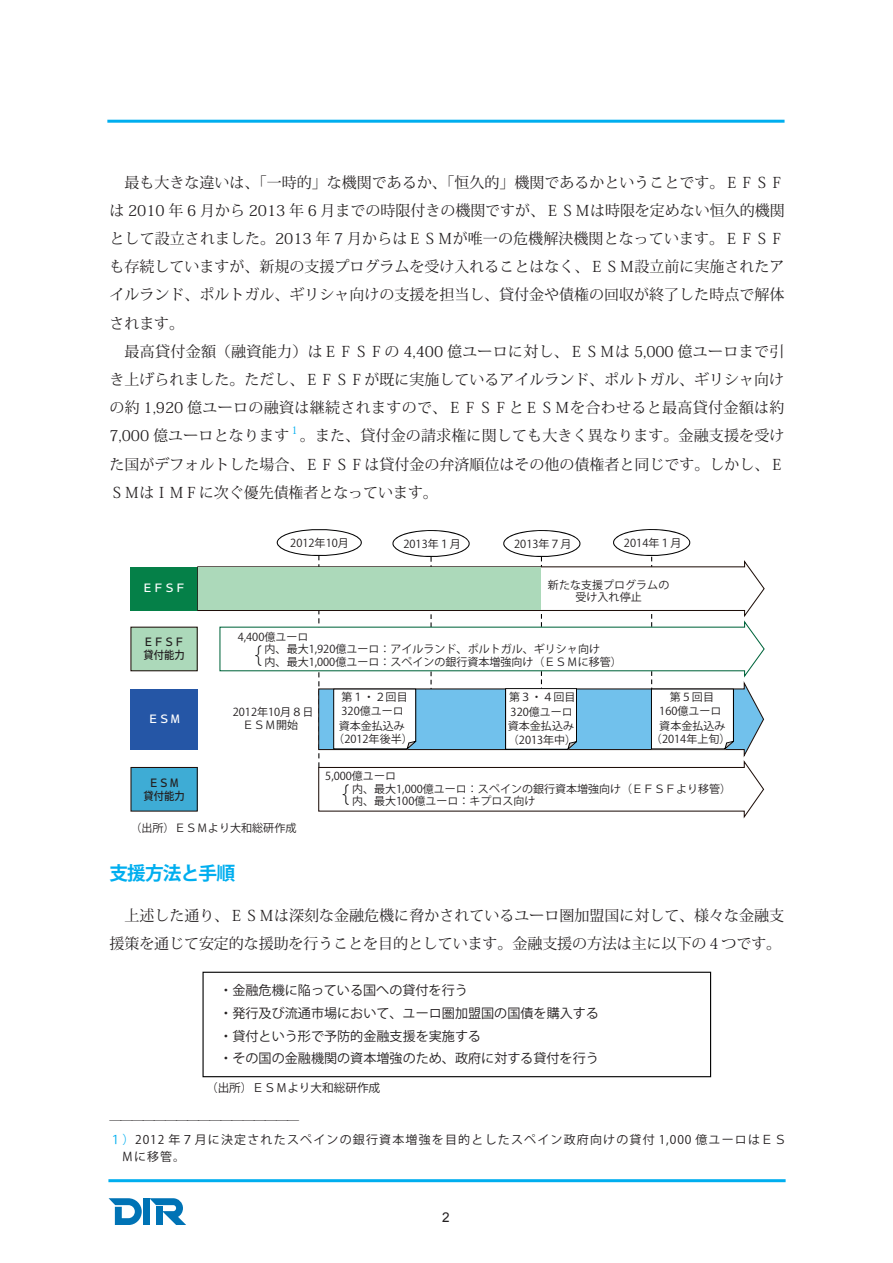
<style>
.page{position:relative;width:893px;height:1263px;background:#fff}
.page>*{position:absolute;margin:0;border:0;box-sizing:border-box;transform-origin:0 0}
.t1{font:300 22.05px "Koz Go Pro";color:#030303}
.t2{font:700 18.75px "Koz Go Pro";letter-spacing:-.05em;color:#00aeef}
.t3{font:15px/28.2px "Koz Min Pro";color:#231f20;text-align:justify}
.t4{font:13.5px "Arial";color:#231f20}
.t5{font:13.05px/23.2px "Koz Go Pro";color:#231f20}
.t6{font:12px/19.5px "Koz Go Pro";letter-spacing:.1em;color:#231f20}
.t7{font:11.55px "Koz Go Pro";color:#231f20}
.t8{font:10.95px/14.1px "Koz Go Pro";color:#231f20;text-align:center}
.t9{font:500 10.95px/13.2px "Koz Go Pro";color:#231f20;scale:.93 1}
.t10{font:500 10.95px "Koz Go Pro";color:#fff}
.t11{font:10.5px "Koz Min Pro";color:#00aeef}
.s1{color:#00aeef}
</style>
<div class="page">
<hr style="left:107px;top:120px;width:677px;height:3px;background:#00aeef">
<hr style="left:108px;top:1179px;width:678px;height:3px;background:#00aeef">
<svg style="left:109px;top:1198px;width:33px;height:27px"></svg>
<div style="left:143px;top:1198px;width:7px;height:27px;background:#0073b5"></div>
<svg style="left:150px;top:1198px;width:36px;height:27px"></svg>
<div style="left:131px;top:627px;width:66px;height:44px;background:#acd9ba"></div>
<div style="left:130px;top:627px;width:68px;height:44px;border:1px solid #1e0f0a"></div>
<div style="left:130px;top:567px;width:68px;height:43px;background:#058048"></div>
<div style="left:130px;top:689px;width:68px;height:60px;background:#2556a6"></div>
<div style="left:131px;top:767px;width:66px;height:44px;background:#3eacd5"></div>
<div style="left:130px;top:767px;width:68px;height:45px;border:1px solid #1e0f0a"></div>
<svg style="left:197px;top:529px;width:568px;height:290px"></svg>
<div style="left:198px;top:567px;width:343px;height:43px;background:#acd9ba"></div>
<svg style="left:202px;top:972px;width:509px;height:105px"></svg>
<p class="t3" style="left:109px;top:167px;width:677px;text-indent:15px">最も大きな違いは、「一時的」な機関であるか、「恒久的」機関であるかということです。ＥＦＳＦは 2010 年 6 月から 2013 年 6 月までの時限付きの機関ですが、ＥＳＭは時限を定めない恒久的機関として設立されました。2013 年 7 月からはＥＳＭが唯一の危機解決機関となっています。ＥＦＳＦも存続していますが、新規の支援プログラムを受け入れることはなく、ＥＳＭ設立前に実施されたアイルランド、ポルトガル、ギリシャ向けの支援を担当し、貸付金や債権の回収が終了した時点で解体されます。</p>
<p class="t3" style="left:109px;top:337px;width:677px;text-indent:15px">最高貸付金額（融資能力）はＥＦＳＦの 4,400 億ユーロに対し、ＥＳＭは 5,000 億ユーロまで引き上げられました。ただし、ＥＦＳＦが既に実施しているアイルランド、ポルトガル、ギリシャ向けの約 1,920 億ユーロの融資は継続されますので、ＥＦＳＦとＥＳＭを合わせると最高貸付金額は約7,000 億ユーロとなります</p>
<p class="t11" style="left:289px;top:422px;width:12px">１</p>
<p class="t3" style="left:109px;top:421px;width:677px;text-indent:190px">。また、貸付金の請求権に関しても大きく異なります。金融支援を受けた国がデフォルトした場合、ＥＦＳＦは貸付金の弁済順位はその他の債権者と同じです。しかし、ＥＳＭはＩＭＦに次ぐ優先債権者となっています。</p>
<p class="t8" style="left:290px;top:536px;width:60px">2012年10月</p>
<p class="t8" style="left:403px;top:537px;width:59px">2013年１月</p>
<p class="t8" style="left:514px;top:537px;width:59px">2013年７月</p>
<p class="t8" style="left:624px;top:536px;width:59px">2014年１月</p>
<p class="t10" style="left:142px;top:581px;width:46px">ＥＦＳＦ</p>
<p class="t8" style="left:548px;top:579px;width:123px;line-height:12.5px">新たな支援プログラムの受け入れ停止</p>
<p class="t9" style="left:144px;top:636px;width:46px">ＥＦＳＦ貸付能力</p>
<p class="t8" style="left:238px;top:630px;width:72px">4,400億ユーロ</p>
<p class="t8" style="left:265px;top:655px;width:359px">内、最大1,000億ユーロ：スペインの銀行資本増強向け（ＥＳＭに移管）</p>
<h1 class="t1" style="left:240px;top:641px;width:24px">｛</h1>
<p class="t8" style="left:265px;top:642px;width:337px">内、最大1,920億ユーロ：アイルランド、ポルトガル、ギリシャ向け</p>
<p class="t10" style="left:148px;top:712px;width:35px">ＥＳＭ</p>
<p class="t9" style="left:144px;top:776px;width:46px;text-align:center">ＥＳＭ貸付能力</p>
<p class="t8" style="left:233px;top:706px;width:82px;line-height:12.5px">2012年10月８日<br>ＥＳＭ開始</p>
<p class="t8" style="left:333px;top:690px;width:81px">第１・２回目<br>320億ユーロ<br>資本金払込み（2012年後半）</p>
<p class="t8" style="left:508px;top:691px;width:70px;text-align:left">第３・４回目<br>320億ユーロ資本金払込み（2013年中）</p>
<p class="t8" style="left:651px;top:690px;width:81px">第５回目<br>160億ユーロ<br>資本金払込み（2014年上旬）</p>
<p class="t8" style="left:325px;top:769px;width:72px">5,000億ユーロ</p>
<p class="t8" style="left:352px;top:795px;width:185px">内、最大100億ユーロ：キプロス向け</p>
<h1 class="t1" style="left:328px;top:781px;width:24px">｛</h1>
<p class="t8" style="left:352px;top:782px;width:381px">内、最大1,000億ユーロ：スペインの銀行資本増強向け（ＥＦＳＦより移管）</p>
<p class="t8" style="left:130px;top:821px;width:168px">（出所）ＥＳＭより大和総研作成</p>
<p class="t2" style="left:109px;top:861px;width:127px">支援方法と手順</p>
<p class="t3" style="left:109px;top:901px;width:676px;text-align:right">上述した通り、ＥＳＭは深刻な金融危機に脅かされているユーロ圏加盟国に対して、様々な金融支援策を通じて安定的な援助を行うことを目的としています。金融支援の方法は主に以下の４つです。</p>
<p class="t5" style="left:219px;top:978px;width:381px">・金融危機に陥っている国への貸付を行う<br>・発行及び流通市場において、ユーロ圏加盟国の国債を購入する・貸付という形で予防的金融支援を実施する</p>
<p class="t5" style="left:219px;top:1047px;width:381px">・その国の金融機関の資本増強のため、政府に対する貸付を行う</p>
<p class="t7" style="left:206px;top:1080px;width:176px">（出所）ＥＳＭより大和総研作成</p>
<p class="t6" style="left:109px;top:1111px;width:678px">―――――――――――――――――<br><span class="s1">１）</span>2012 年７月に決定されたスペインの銀行資本増強を目的としたスペイン政府向けの貸付 1,000 億ユーロはＥＳ</p>
<p class="t6" style="left:121px;top:1147px;width:65px">Ｍに移管。</p>
<p class="t4" style="left:442px;top:1208px;width:9px">2</p>
</div>
